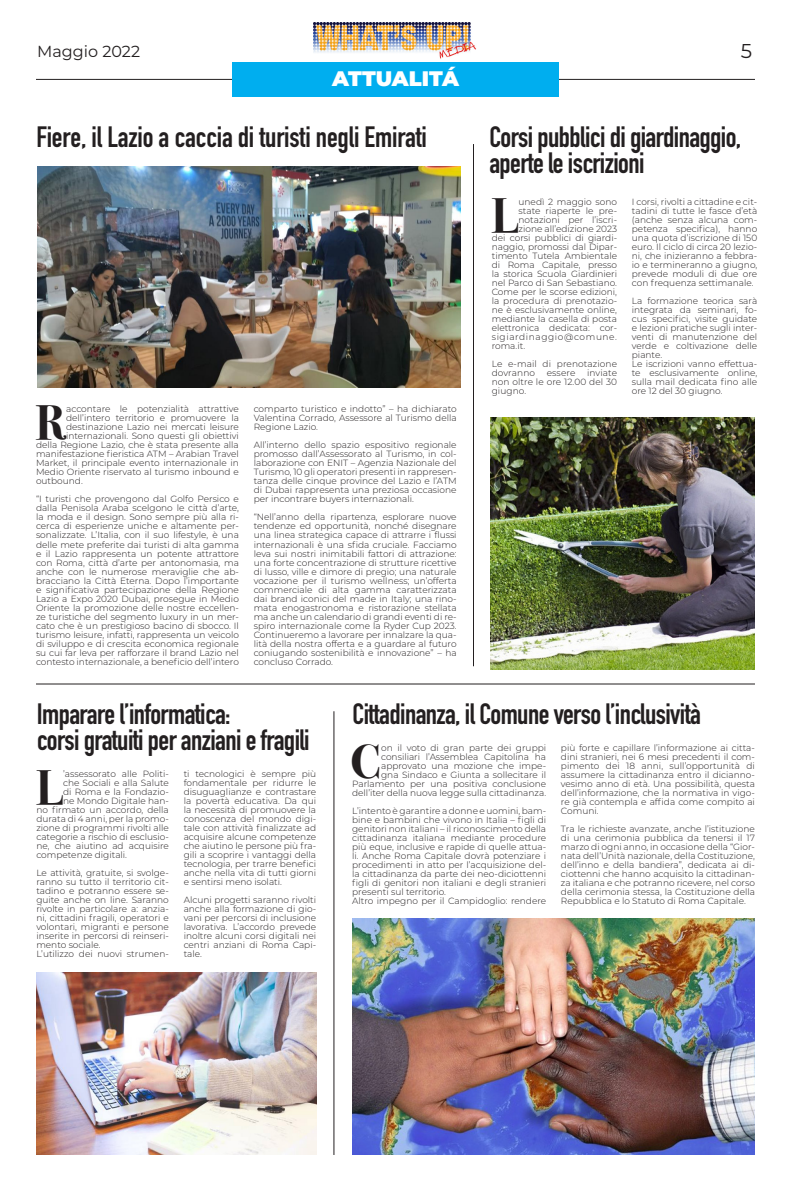
<style>
.page{position:relative;width:791px;height:1191px;background:#fff}
.page>*{position:absolute;margin:0;border:0;box-sizing:border-box;transform-origin:0 0}
.t1{font:700 48px "Bodoni Svty Two ITCTT";color:#231f20}
.t2{font:700 29px/26px "DIN Condensed";letter-spacing:-.02em;color:#231f20}
.t3{font:900 21px "Montserrat";letter-spacing:-.005em;color:#fff}
.t4{font:20px "Montserrat";color:#231f20}
.t5{font:16px "Montserrat";color:#231f20}
.t6{font:300 9px/9px "Montserrat";color:#231f20;text-align:justify}
.t7{font:300 9px "Montserrat";letter-spacing:.07em;color:#231f20}
</style>
<div class="page">
<img style="left:37px;top:167px;width:423px;height:220px">
<img style="left:314px;top:23px;width:162px;height:36px">
<hr style="left:36px;top:79px;width:719px;height:1px;background:#231f20">
<hr style="left:473px;top:144px;width:1px;height:522px;background:#231f20">
<div style="left:232px;top:62px;width:326px;height:34px;background:#00aeef"></div>
<hr style="left:36px;top:683px;width:719px;height:1px;background:#231f20">
<img style="left:36px;top:972px;width:280px;height:183px">
<hr style="left:334px;top:711px;width:1px;height:444px;background:#231f20">
<img style="left:490px;top:417px;width:265px;height:252px">
<img style="left:352px;top:918px;width:403px;height:236px">
<p class="t5" style="left:37px;top:40px;width:104px">Maggio 2022</p>
<p class="t4" style="left:741px;top:38px;width:13px">5</p>
<p class="t3" style="left:332px;top:63px;width:128px">ATTUALITÁ</p>
<p class="t2" style="left:36px;top:124px;width:392px">Fiere, il Lazio a caccia di turisti negli Emirati</p>
<p class="t2" style="left:489px;top:123px;width:253px">Corsi pubblici di giardinaggio, aperte le iscrizioni</p>
<p class="t1" style="left:36px;top:383px;width:32px">R</p>
<p class="t6" style="left:66px;top:404px;width:174px">accontare le potenzialità attrattive</p>
<p class="t6" style="left:66px;top:413px;width:174px">dell’intero territorio e promuovere la</p>
<p class="t6" style="left:66px;top:422px;width:174px">destinazione Lazio nei mercati leisure</p>
<p class="t6" style="left:66px;top:431px;width:174px">internazionali. Sono questi gli obiettivi</p>
<p class="t6" style="left:36px;top:440px;width:204px">della Regione Lazio, che è stata presente alla</p>
<p class="t6" style="left:36px;top:449px;width:204px">manifestazione fieristica ATM – Arabian Travel</p>
<p class="t6" style="left:36px;top:458px;width:204px">Market, il principale evento internazionale in</p>
<p class="t6" style="left:36px;top:467px;width:204px">Medio Oriente riservato al turismo inbound e</p>
<p class="t6" style="left:36px;top:476px;width:48px">outbound.</p>
<p class="t6" style="left:36px;top:494px;width:204px">“I turisti che provengono dal Golfo Persico e dalla Penisola Araba scelgono le città d’arte, la moda e il design. Sono sempre più alla ri&shy;cerca di esperienze uniche e altamente per&shy;sonalizzate. L’Italia, con il suo lifestyle, è una delle mete preferite dai turisti di alta gamma e il Lazio rappresenta un potente attrattore con Roma, città d’arte per antonomasia, ma anche con le numerose meraviglie che ab&shy;bracciano la Città Eterna. Dopo l’importante e significativa partecipazione della Regione Lazio a Expo 2020 Dubai, prosegue in Medio Oriente la promozione delle nostre eccellen&shy;ze turistiche del segmento luxury in un mer&shy;cato che è un prestigioso bacino di sbocco. Il turismo leisure, infatti, rappresenta un veicolo di sviluppo e di crescita economica regionale su cui far leva per rafforzare il brand Lazio nel contesto internazionale, a beneficio dell’intero</p>
<p class="t6" style="left:254px;top:404px;width:204px">comparto turistico e indotto” – ha dichiarato Valentina Corrado, Assessore al Turismo della Regione Lazio.</p>
<p class="t6" style="left:254px;top:440px;width:204px">All’interno dello spazio espositivo regionale promosso dall’Assessorato al Turismo, in col&shy;laborazione con ENIT – Agenzia Nazionale del Turismo, 10 gli operatori presenti in rappresen&shy;tanza delle cinque province del Lazio e l’ATM di Dubai rappresenta una preziosa occasione per incontrare buyers internazionali.</p>
<p class="t6" style="left:254px;top:512px;width:204px">“Nell’anno della ripartenza, esplorare nuove tendenze ed opportunità, nonché disegnare una linea strategica capace di attrarre i flussi internazionali è una sfida cruciale. Facciamo leva sui nostri inimitabili fattori di attrazione: una forte concentrazione di strutture ricettive di lusso, ville e dimore di pregio; una naturale vocazione per il turismo wellness; un’offerta commerciale di alta gamma caratterizzata dai brand iconici del made in Italy; una rino&shy;mata enogastronoma e ristorazione stellata ma anche un calendario di grandi eventi di re&shy;spiro internazionale come la Ryder Cup 2023.<br>Continueremo a lavorare per innalzare la qua&shy;lità della nostra offerta e a guardare al futuro coniugando sostenibilità e innovazione” – ha concluso Corrado.</p>
<p class="t1" style="left:491px;top:176px;width:29px">L</p>
<p class="t6" style="left:518px;top:197px;width:100px">unedì 2 maggio sono</p>
<p class="t6" style="left:518px;top:206px;width:100px">state riaperte le pre-</p>
<p class="t6" style="left:518px;top:215px;width:100px">notazioni per l’iscri-</p>
<p class="t6" style="left:518px;top:224px;width:100px">zione all’edizione 2023</p>
<p class="t6" style="left:492px;top:233px;width:127px">dei corsi pubblici di giardi-</p>
<p class="t6" style="left:492px;top:242px;width:127px">naggio, promossi dal Dipar-</p>
<p class="t6" style="left:492px;top:251px;width:127px">timento Tutela Ambientale</p>
<p class="t6" style="left:492px;top:260px;width:127px">di Roma Capitale, presso</p>
<p class="t6" style="left:492px;top:269px;width:127px">la storica Scuola Giardinieri</p>
<p class="t6" style="left:492px;top:278px;width:127px">nel Parco di San Sebastiano.</p>
<p class="t6" style="left:492px;top:287px;width:127px">Come per le scorse edizioni,</p>
<p class="t6" style="left:492px;top:296px;width:127px">la procedura di prenotazio-</p>
<p class="t6" style="left:492px;top:305px;width:127px">ne è esclusivamente online,</p>
<p class="t6" style="left:492px;top:314px;width:127px">mediante la casella di posta</p>
<p class="t6" style="left:492px;top:323px;width:127px">elettronica dedicata: cor-</p>
<p class="t7" style="left:492px;top:330px;width:127px">sigiardinaggio@comune.</p>
<p class="t6" style="left:492px;top:341px;width:35px">roma.it.</p>
<p class="t6" style="left:492px;top:359px;width:127px">Le e-mail di prenotazione dovranno</p>
<p class="t6" style="left:492px;top:368px;width:127px;text-indent:95px">inviate non oltre le ore 12.00 del 30 giugno.</p>
<p class="t6" style="left:547px;top:368px;width:30px">essere</p>
<p class="t6" style="left:632px;top:197px;width:127px">I corsi, rivolti a cittadine e cit&shy;tadini di tutte le fasce d’età (anche senza alcuna com&shy;petenza specifica), hanno una quota d’iscrizione di 150 euro. Il ciclo di circa 20 lezio&shy;ni, che inizieranno a febbra&shy;io e termineranno a giugno, prevede moduli di due ore con frequenza settimanale.</p>
<p class="t6" style="left:632px;top:296px;width:127px">La formazione teorica sarà integrata da seminari, fo&shy;cus specifici, visite guidate e lezioni pratiche sugli inter&shy;venti di manutenzione del verde e coltivazione delle piante.</p>
<p class="t6" style="left:632px;top:359px;width:127px">Le iscrizioni vanno effettua&shy;te esclusivamente online, sulla mail dedicata fino alle ore 12 del 30 giugno.</p>
<p class="t2" style="left:37px;top:701px;width:195px">Imparare l’informatica:</p>
<p class="t2" style="left:37px;top:727px;width:274px">corsi gratuiti per anziani e fragili</p>
<p class="t1" style="left:36px;top:747px;width:29px">L</p>
<p class="t6" style="left:63px;top:768px;width:107px">’assessorato alle Politi-</p>
<p class="t6" style="left:63px;top:777px;width:107px">che Sociali e alla Salute</p>
<p class="t6" style="left:63px;top:786px;width:107px">di Roma e la Fondazio-</p>
<p class="t6" style="left:63px;top:795px;width:107px">ne Mondo Digitale han-</p>
<p class="t6" style="left:36px;top:804px;width:134px">no firmato un accordo, della</p>
<p class="t6" style="left:36px;top:813px;width:134px">durata di 4 anni, per la promo-</p>
<p class="t6" style="left:36px;top:822px;width:134px">zione di programmi rivolti alle</p>
<p class="t6" style="left:36px;top:831px;width:134px">categorie a rischio di esclusio-</p>
<p class="t6" style="left:36px;top:840px;width:134px">ne, che aiutino ad acquisire</p>
<p class="t6" style="left:36px;top:849px;width:92px">competenze digitali.</p>
<p class="t6" style="left:36px;top:867px;width:134px">Le attività, gratuite, si svolge&shy;ranno su tutto il territorio cit&shy;tadino e potranno essere se&shy;guite anche on line. Saranno rivolte in particolare a: anzia&shy;ni, cittadini fragili, operatori e volontari, migranti e persone inserite in percorsi di reinseri&shy;mento sociale.</p>
<p class="t6" style="left:36px;top:948px;width:134px">L’utilizzo dei nuovi strumen-</p>
<p class="t6" style="left:184px;top:768px;width:134px">ti tecnologici è sempre più fondamentale per ridurre le disuguaglianze e contrastare la povertà educativa. Da qui la necessità di promuovere la conoscenza del mondo digi&shy;tale con attività finalizzate ad acquisire alcune competenze che aiutino le persone più fra&shy;gili a scoprire i vantaggi della tecnologia, per trarre benefici anche nella vita di tutti giorni e sentirsi meno isolati.</p>
<p class="t6" style="left:184px;top:894px;width:134px">Alcuni progetti saranno rivolti anche alla formazione di gio&shy;vani per percorsi di inclusione lavorativa. L’accordo prevede inoltre alcuni corsi digitali nei centri anziani di Roma Capi&shy;tale.</p>
<p class="t2" style="left:353px;top:701px;width:350px">Cittadinanza, il Comune verso l’inclusività</p>
<p class="t1" style="left:351px;top:722px;width:32px">C</p>
<p class="t6" style="left:352px;top:743px;width:195px;text-align:right">on il voto di gran parte dei gruppi consiliari l’Assemblea Capitolina ha approvato una mozione che impe-<br>gna Sindaco e Giunta a sollecitare il Parlamento per una positiva conclusione dell’iter della nuova legge sulla cittadinanza.</p>
<p class="t6" style="left:352px;top:806px;width:195px">L’intento è garantire a donne e uomini, bam&shy;bine e bambini che vivono in Italia – figli di genitori non italiani – il riconoscimento della cittadinanza italiana mediante procedure più eque, inclusive e rapide di quelle attua&shy;li. Anche Roma Capitale dovrà potenziare i procedimenti in atto per l’acquisizione del&shy;la cittadinanza da parte dei neo-diciottenni figli di genitori non italiani e degli stranieri presenti sul territorio.</p>
<p class="t6" style="left:352px;top:896px;width:195px">Altro impegno per il Campidoglio: rendere</p>
<p class="t6" style="left:561px;top:743px;width:195px">più forte e capillare l’informazione ai citta&shy;dini stranieri, nei 6 mesi precedenti il com&shy;pimento dei 18 anni, sull’opportunità di assumere la cittadinanza entro il dicianno&shy;vesimo anno di età. Una possibilità, questa dell’informazione, che la normativa in vigo&shy;re già contempla e affida come compito ai Comuni.</p>
<p class="t6" style="left:561px;top:824px;width:195px">Tra le richieste avanzate, anche l’istituzione di una cerimonia pubblica da tenersi il 17 marzo di ogni anno, in occasione della “Gior&shy;nata dell’Unità nazionale, della Costituzione, dell’inno e della bandiera”, dedicata ai di&shy;ciottenni che hanno acquisito la cittadinan&shy;za italiana e che potranno ricevere, nel corso della cerimonia stessa, la Costituzione della Repubblica e lo Statuto di Roma Capitale.</p>
</div>
